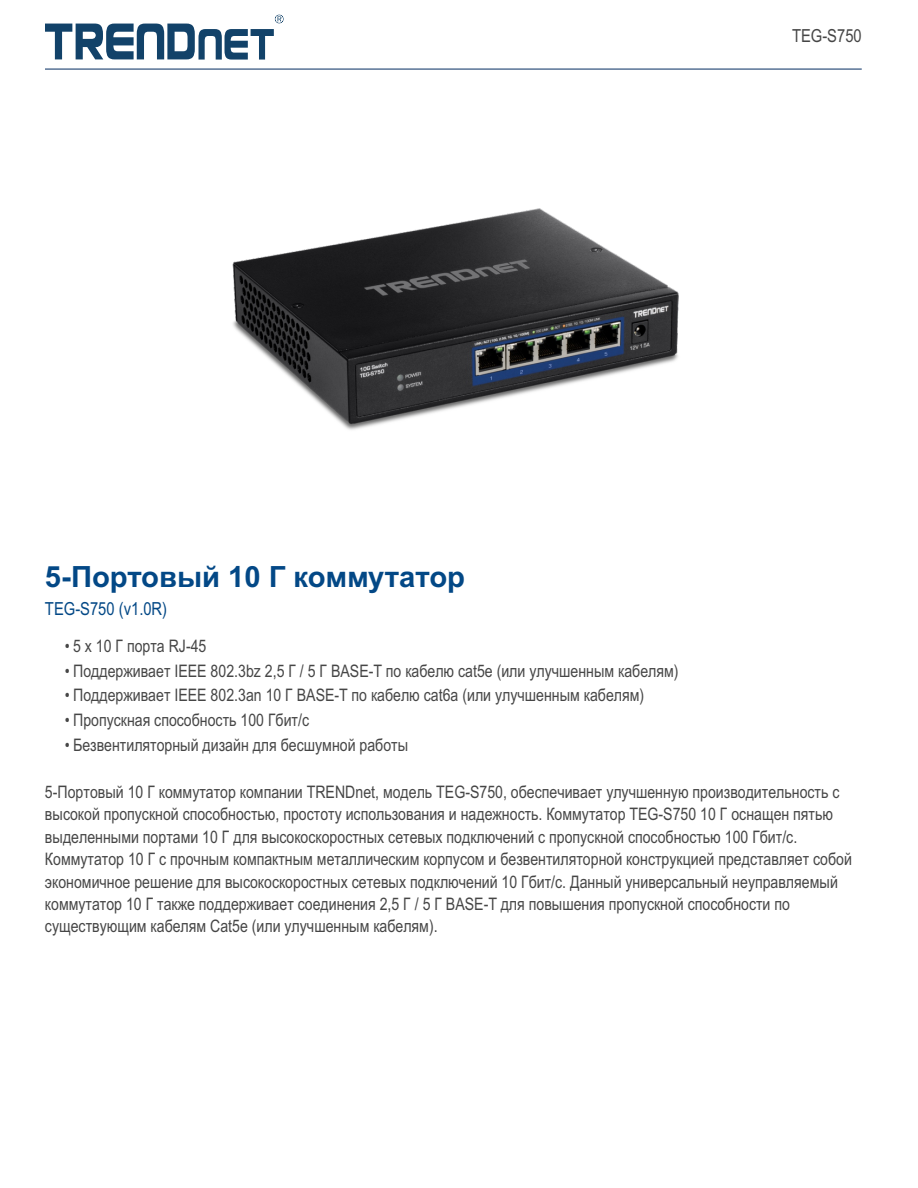
<style>
.page{position:relative;width:918px;height:1188px;background:#fff}
.page>*{position:absolute;margin:0;border:0;box-sizing:border-box;transform-origin:0 0}
.t1{font:700 29.25px "Arial";color:#034886}
.t2{font:18px "Arial Narrow";color:#034886}
.t3{font:18px "Arial Narrow";color:#464646}
.t4{font:17.25px/22.5px "Arial Narrow";color:#464646}
</style>
<div class="page">
<svg style="left:45px;top:15px;width:239px;height:45px"></svg>
<img style="left:232px;top:208px;width:447px;height:222px">
<hr style="left:45px;top:68px;width:817px;height:2px;background:#32537e">
<p class="t3" style="left:792px;top:28px;width:71px">TEG-S750</p>
<h1 class="t1" style="left:45px;top:566px;width:422px">5-Портовый 10 Г коммутатор</h1>
<p class="t2" style="left:45px;top:602px;width:124px">TEG-S750 (v1.0R)</p>
<p class="t4" style="left:65px;top:636px;width:143px">• 5 х 10 Г порта RJ-45</p>
<p class="t4" style="left:65px;top:661px;width:615px">• Поддерживает IEEE 802.3bz 2,5 Г / 5 Г BASE-T по кабелю cat5e (или улучшенным кабелям)</p>
<p class="t4" style="left:65px;top:686px;width:581px">• Поддерживает IEEE 802.3an 10 Г BASE-T по кабелю cat6a (или улучшенным кабелям)</p>
<p class="t4" style="left:65px;top:710px;width:246px">• Пропускная способность 100 Гбит/с</p>
<p class="t4" style="left:65px;top:735px;width:345px">• Безвентиляторный дизайн для бесшумной работы</p>
<p class="t4" style="left:45px;top:782px;width:808px">5-Портовый 10 Г коммутатор компании TRENDnet, модель TEG-S750, обеспечивает улучшенную производительность с высокой пропускной способностью, простоту использования и надежность. Коммутатор TEG-S750 10 Г оснащен пятью выделенными портами 10 Г для высокоскоростных сетевых подключений с пропускной способностью 100 Гбит/с.<br>Коммутатор 10 Г с прочным компактным металлическим корпусом и безвентиляторной конструкцией представляет собой экономичное решение для высокоскоростных сетевых подключений 10 Гбит/с. Данный универсальный неуправляемый коммутатор 10 Г также поддерживает соединения 2,5 Г / 5 Г BASE-T для повышения пропускной способности по существующим кабелям Cat5e (или улучшенным кабелям).</p>
</div>
